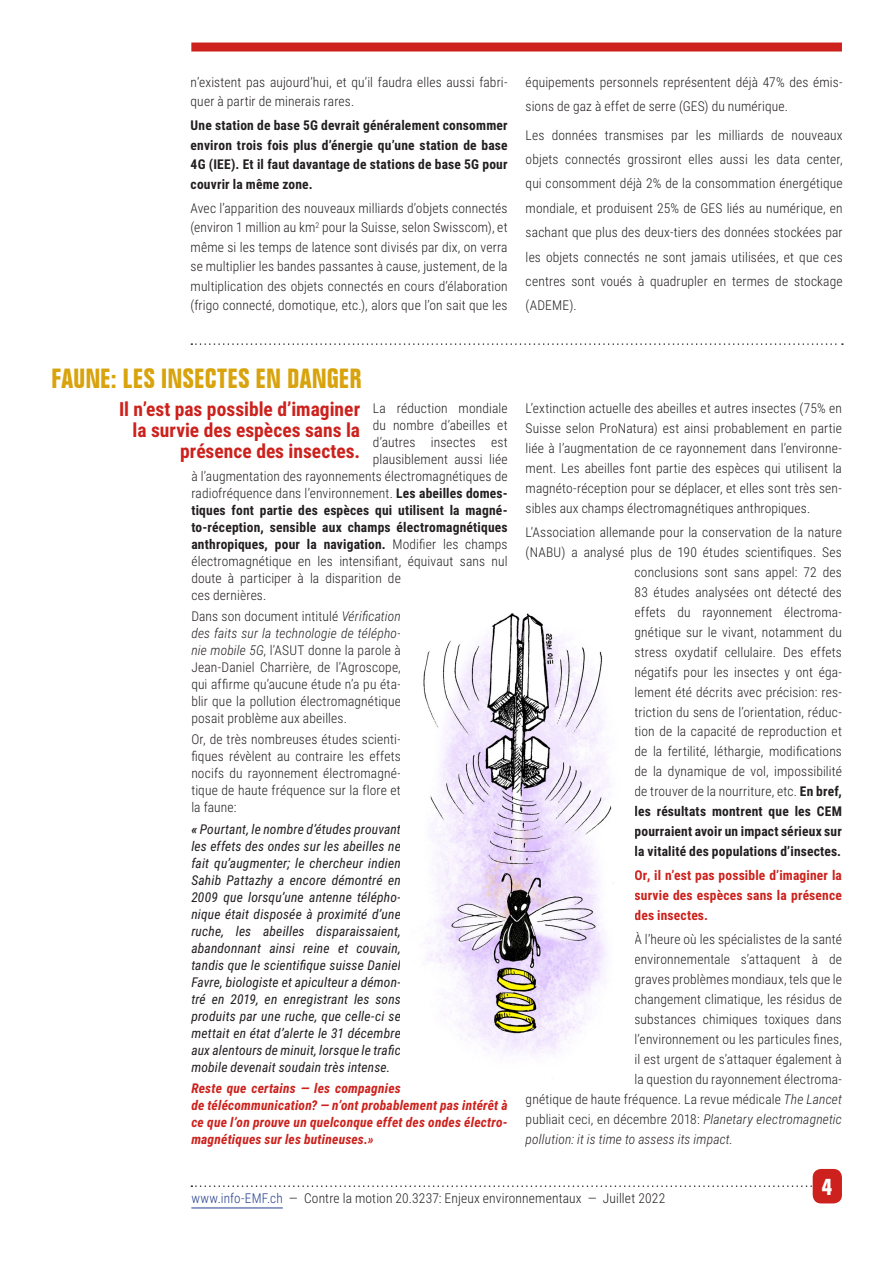
<style>
.page{position:relative;width:893px;height:1263px;background:#fff}
.page>*{position:absolute;margin:0;border:0;box-sizing:border-box;transform-origin:0 0}
.TXT{font:700 condensed 27px "Folio BT";letter-spacing:-.005em;color:#d8a30c}
.t1{font:700 condensed 24px "Folio BT";color:#fff}
.TXT-2{font:700 19.5px/21px "Roboto Condensed";color:#cc211c;text-align:right}
.TXT-3{font:300 13.5px/20px "Roboto Condensed";letter-spacing:.01em;color:#231f20;text-align:justify}
.TXT-4{font:italic 13.5px/17px "Roboto Condensed";letter-spacing:.01em;color:#231f20;text-align:justify}
.TXT-5{font:700 13.5px/19.5px "Roboto Condensed";letter-spacing:.015em;color:#231f20;text-align:justify}
.TXT-6{font:italic 700 13.5px/17px "Roboto Condensed";letter-spacing:.015em;color:#cc211c}
.TXT-7{font:700 13.5px/20px "Roboto Condensed";letter-spacing:.01em;color:#cc211c;text-align:justify}
.TXT-8{font:italic 300 13.5px "Roboto Condensed";letter-spacing:.01em;color:#231f20}
.s1{font-weight:700}
.s2{font-weight:300}
.s3{font-style:italic}
.s4{color:#253f8e}
</style>
<div class="page">
<div style="left:191px;top:43px;width:651px;height:9px;background:#cc211c"></div>
<svg style="left:191px;top:1185px;width:622px;height:2px"></svg>
<div style="left:813px;top:1169px;width:29px;height:34px;background:#cc211c;border-radius:9px"></div>
<hr style="left:191px;top:1208px;width:92px;height:1px;background:#253f8e">
<img style="left:423px;top:613px;width:191px;height:466px">
<svg style="left:191px;top:343px;width:652px;height:2px"></svg>
<p class="TXT-3" style="left:191px;top:72px;width:319px;line-height:19.5px">n’existent pas aujourd’hui, et qu’il faudra elles aussi fabri&shy;quer à partir de minerais rares.</p>
<p class="TXT-5" style="left:191px;top:115px;width:319px">Une station de base 5G devrait généralement consommer environ trois fois plus d’énergie qu’une station de base 4G (IEE). Et il faut davantage de stations de base 5G pour couvrir la même zone.</p>
<p class="TXT-3" style="left:191px;top:198px;width:319px;line-height:19.5px">Avec l’apparition des nouveaux milliards d’objets connectés (environ 1 million au km<sup>2</sup> pour la Suisse, selon Swisscom), et même si les temps de latence sont divisés par dix, on verra se multiplier les bandes passantes à cause, justement, de la multiplication des objets connectés en cours d’élaboration (frigo connecté, domotique, etc.), alors que l’on sait que les</p>
<p class="TXT-3" style="left:526px;top:69px;width:319px;line-height:24.5px">équipements personnels représentent déjà 47% des émis&shy;sions de gaz à effet de serre (GES) du numérique.</p>
<p class="TXT-3" style="left:526px;top:122px;width:319px;line-height:24.5px">Les données transmises par les milliards de nouveaux objets connectés grossiront elles aussi les data center, qui consomment déjà 2% de la consommation énergétique mondiale, et produisent 25% de GES liés au numérique, en sachant que plus des deux-tiers des données stockées par les objets connectés ne sont jamais utilisées, et que ces centres sont voués à quadrupler en termes de stockage (ADEME).</p>
<p class="TXT" style="left:51px;top:362px;width:312px">FAUNE: LES INSECTES EN DANGER</p>
<p class="TXT-2" style="left:119px;top:398px;width:243px">Il n’est pas possible d’imaginer la survie des espèces sans la présence des insectes.</p>
<p class="TXT-3" style="left:373px;top:398px;width:136px">La réduction mondiale</p>
<p class="TXT-3" style="left:373px;top:415px;width:136px">du nombre d’abeilles et</p>
<p class="TXT-3" style="left:373px;top:432px;width:136px">d’autres insectes est</p>
<p class="TXT-3" style="left:373px;top:449px;width:136px">plausiblement aussi liée</p>
<p class="TXT-3" style="left:191px;top:466px;width:318px">à l’augmentation des rayonnements électromagnétiques de</p>
<p class="TXT-3" style="left:191px;top:483px;width:318px">radiofréquence dans l’environnement. <span class="s1">Les abeilles domes-</span></p>
<p class="TXT-5" style="left:191px;top:500px;width:318px">tiques font partie des espèces qui utilisent la magné-</p>
<p class="TXT-5" style="left:191px;top:517px;width:318px">to-réception, sensible aux champs électromagnétiques</p>
<p class="TXT-5" style="left:191px;top:534px;width:318px">anthropiques, pour la navigation. <span class="s2">Modifier les champs</span></p>
<p class="TXT-3" style="left:191px;top:551px;width:318px">électromagnétique en les intensifiant, équivaut sans nul</p>
<p class="TXT-3" style="left:191px;top:568px;width:211px">doute à participer à la disparition de</p>
<p class="TXT-3" style="left:191px;top:585px;width:76px">ces dernières.</p>
<p class="TXT-3" style="left:191px;top:607px;width:211px;line-height:17px">Dans son document intitulé <span class="s3">Vérification des faits sur la technologie de télépho&shy;nie mobile 5G</span>, l’ASUT donne la parole à Jean-Daniel Charrière, de l’Agroscope, qui affirme qu’aucune étude n’a pu éta&shy;blir que la pollution électromagnétique posait problème aux abeilles.</p>
<p class="TXT-3" style="left:191px;top:731px;width:211px;line-height:17px">Or, de très nombreuses études scienti&shy;fiques révèlent au contraire les effets nocifs du rayonnement électromagné&shy;tique de haute fréquence sur la flore et la faune:</p>
<p class="TXT-4" style="left:191px;top:820px;width:211px"><span class="s1">«</span> Pourtant, le nombre d’études prouvant les effets des ondes sur les abeilles ne fait qu’augmenter; le chercheur indien Sahib Pattazhy a encore démontré en 2009 que lorsqu’une antenne télépho&shy;nique était disposée à proximité d’une ruche, les abeilles disparaissaient, abandonnant ainsi reine et couvain, tandis que le scientifique suisse Daniel Favre, biologiste et apiculteur a démon&shy;tré en 2019, en enregistrant les sons produits par une ruche, que celle-ci se mettait en état d’alerte le 31 décembre aux alentours de minuit, lorsque le trafic mobile devenait soudain très intense.</p>
<p class="TXT-6" style="left:191px;top:1079px;width:318px">Reste que certains — les compagnies<br>de télécommunication? — n’ont probablement pas intérêt à ce que l’on prouve un quelconque effet des ondes électro&shy;magnétiques sur les butineuses.»</p>
<p class="TXT-3" style="left:526px;top:398px;width:318px">L’extinction actuelle des abeilles et autres insectes (75% en Suisse selon ProNatura) est ainsi probablement en partie liée à l’augmentation de ce rayonnement dans l’environne&shy;ment. Les abeilles font partie des espèces qui utilisent la magnéto-réception pour se déplacer, et elles sont très sen&shy;sibles aux champs électromagnétiques anthropiques.</p>
<p class="TXT-3" style="left:526px;top:522px;width:318px;text-align:right">L’Association allemande pour la conservation de la nature (NABU) a analysé plus de 190 études scientifiques. Ses conclusions sont sans appel: 72 des<br>83 études analysées ont détecté des<br>effets du rayonnement électroma-<br>gnétique sur le vivant, notamment du<br>stress oxydatif cellulaire. Des effets<br>négatifs pour les insectes y ont éga-<br>lement été décrits avec précision: res-<br>triction du sens de l’orientation, réduc-<br>tion de la capacité de reproduction et<br>de la fertilité, léthargie, modifications<br>de la dynamique de vol, impossibilité<br>de trouver de la nourriture, etc. <span class="s1">En bref,<br>les résultats montrent que les CEM<br>pourraient avoir un impact sérieux sur<br>la vitalité des populations d’insectes.</span></p>
<p class="TXT-7" style="left:634px;top:865px;width:209px">Or, il n’est pas possible d’imaginer la survie des espèces sans la présence des insectes.</p>
<p class="TXT-3" style="left:634px;top:929px;width:209px">À l’heure où les spécialistes de la santé</p>
<p class="TXT-3" style="left:634px;top:949px;width:209px">environnementale s’attaquent à de</p>
<p class="TXT-3" style="left:634px;top:969px;width:209px">graves problèmes mondiaux, tels que le</p>
<p class="TXT-3" style="left:634px;top:989px;width:209px">changement climatique, les résidus de</p>
<p class="TXT-3" style="left:634px;top:1009px;width:209px">substances chimiques toxiques dans</p>
<p class="TXT-3" style="left:634px;top:1029px;width:209px">l’environnement ou les particules fines,</p>
<p class="TXT-3" style="left:634px;top:1049px;width:209px">il est urgent de s’attaquer également à</p>
<p class="TXT-3" style="left:634px;top:1069px;width:209px">la question du rayonnement électroma-</p>
<p class="TXT-3" style="left:526px;top:1089px;width:318px">gnétique de haute fréquence. La revue médicale <span class="s3">The Lancet</span></p>
<p class="TXT-3" style="left:526px;top:1109px;width:318px">publiait ceci, en décembre 2018: <span class="s3">Planetary electromagnetic</span></p>
<p class="TXT-8" style="left:526px;top:1130px;width:209px">pollution: it is time to assess its impact.</p>
<p class="TXT-3" style="left:191px;top:1188px;width:476px"><span class="s4">www.info-EMF.ch</span> — Contre la motion 20.3237: Enjeux environnementaux — Juillet 2022</p>
<h2 class="t1" style="left:822px;top:1172px;width:12px">4</h2>
</div>
